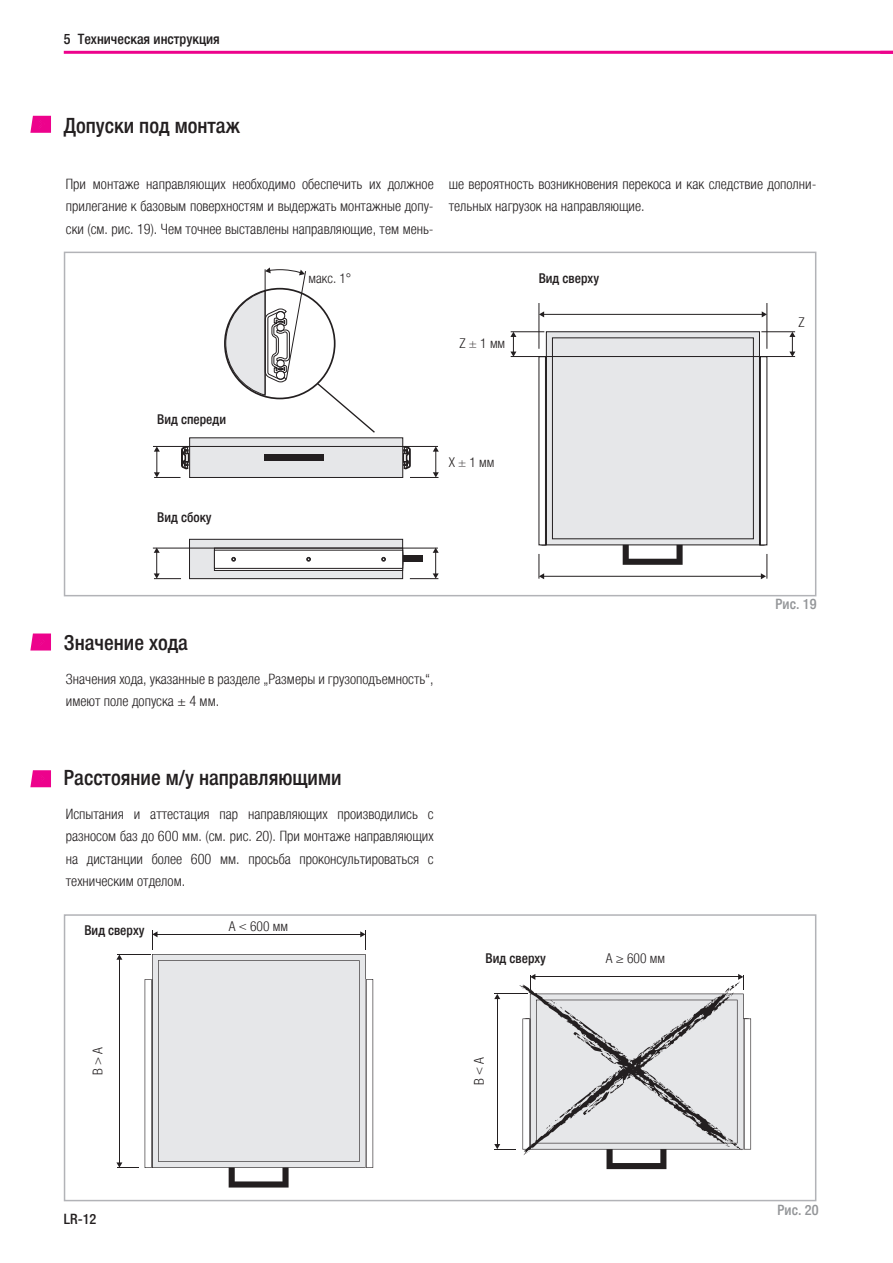
<style>
.page{position:relative;width:893px;height:1263px;background:#fff}
.page>*{position:absolute;margin:0;border:0;box-sizing:border-box;transform-origin:0 0}
.t1{font:500 condensed 21px "Helvetica Neue LTCYR";color:#231f20}
.t2{font:300 condensed 14.25px/22.5px "Helvetica Neue LTCYR";color:#231f20;text-align:justify}
.t3{font:500 condensed 14.25px "Helvetica Neue LTCYR";color:#231f20}
.t4{font:500 condensed 14.25px "Helvetica Neue LTCYR";color:#939598}
.t5{font:500 condensed 13.5px "Helvetica Neue LTCYR";color:#231f20}
.t6{font:300 condensed 13.5px "Helvetica Neue LTCYR";color:#231f20}
.s1{font-family:"Helvetica Neue LT Std";font-weight:100}
</style>
<div class="page">
<hr style="left:64px;top:51px;width:829px;height:3px;background:#ed028c">
<div style="left:64px;top:252px;width:752px;height:344px;border:2px solid #b2b3b7"></div>
<div style="left:64px;top:914px;width:752px;height:287px;border:2px solid #b2b3b7"></div>
<svg style="left:30px;top:116px;width:21px;height:17px"></svg>
<svg style="left:30px;top:633px;width:21px;height:17px"></svg>
<svg style="left:30px;top:770px;width:21px;height:17px"></svg>
<div style="left:546px;top:332px;width:213px;height:213px;background:#e6e7e9"></div>
<div style="left:552px;top:338px;width:202px;height:201px;border:1px solid #231f20"></div>
<hr style="left:543px;top:314px;width:220px;height:1px;background:#231f20">
<svg style="left:762px;top:311px;width:5px;height:6px"></svg>
<svg style="left:540px;top:311px;width:4px;height:6px"></svg>
<div style="left:542px;top:356px;width:5px;height:189px;border:1px solid #231f20"></div>
<div style="left:539px;top:357px;width:6px;height:188px;background:#fff"></div>
<div style="left:539px;top:356px;width:7px;height:189px;border:1px solid #231f20"></div>
<div style="left:759px;top:356px;width:5px;height:189px;border:1px solid #231f20"></div>
<div style="left:760px;top:357px;width:7px;height:188px;background:#fff"></div>
<div style="left:760px;top:356px;width:7px;height:189px;border:1px solid #231f20"></div>
<svg style="left:510px;top:332px;width:6px;height:25px"></svg>
<svg style="left:789px;top:332px;width:6px;height:24px"></svg>
<hr style="left:761px;top:331px;width:34px;height:1px;background:#231f20">
<hr style="left:767px;top:303px;width:1px;height:46px;background:#231f20">
<hr style="left:539px;top:303px;width:1px;height:46px;background:#231f20">
<hr style="left:511px;top:331px;width:33px;height:1px;background:#231f20">
<hr style="left:511px;top:356px;width:284px;height:1px;background:#231f20">
<div style="left:190px;top:539px;width:213px;height:40px;background:#e6e7e9"></div>
<div style="left:189px;top:539px;width:214px;height:40px;border:1px solid #231f20"></div>
<div style="left:403px;top:556px;width:20px;height:6px;background:#231f20"></div>
<div style="left:214px;top:548px;width:189px;height:23px;border:1px solid #231f20"></div>
<hr style="left:543px;top:576px;width:219px;height:1px;background:#231f20">
<svg style="left:214px;top:550px;width:189px;height:19px;background:#e6e6e6"></svg>
<svg style="left:761px;top:554px;width:7px;height:25px"></svg>
<svg style="left:539px;top:554px;width:5px;height:25px"></svg>
<svg style="left:154px;top:549px;width:27px;height:30px"></svg>
<svg style="left:410px;top:549px;width:29px;height:30px"></svg>
<hr style="left:153px;top:548px;width:285px;height:1px;background:#231f20">
<div style="left:190px;top:438px;width:213px;height:39px;background:#e6e7e9"></div>
<div style="left:189px;top:437px;width:214px;height:41px;border:1px solid #231f20"></div>
<div style="left:264px;top:455px;width:60px;height:6px;background:#231f20"></div>
<svg style="left:154px;top:447px;width:36px;height:31px"></svg>
<svg style="left:402px;top:447px;width:37px;height:31px"></svg>
<hr style="left:153px;top:446px;width:285px;height:1px;background:#231f20">
<svg style="left:623px;top:545px;width:60px;height:20px"></svg>
<svg style="left:316px;top:382px;width:59px;height:51px"></svg>
<svg style="left:225px;top:267px;width:81px;height:129px"></svg>
<svg style="left:152px;top:954px;width:214px;height:6px"></svg>
<svg style="left:145px;top:960px;width:228px;height:227px;background:#e3e4e6"></svg>
<hr style="left:119px;top:959px;width:1px;height:204px;background:#231f20">
<svg style="left:116px;top:955px;width:6px;height:5px"></svg>
<hr style="left:117px;top:954px;width:33px;height:1px;background:#231f20">
<svg style="left:116px;top:1162px;width:22px;height:6px"></svg>
<hr style="left:157px;top:934px;width:204px;height:1px;background:#231f20">
<svg style="left:152px;top:930px;width:6px;height:20px"></svg>
<svg style="left:360px;top:930px;width:6px;height:20px"></svg>
<svg style="left:494px;top:974px;width:257px;height:195px"></svg>
<p class="t3" style="left:64px;top:32px;width:158px">5 Техническая инструкция</p>
<h1 class="t1" style="left:64px;top:114px;width:178px">Допуски под монтаж</h1>
<p class="t2" style="left:66px;top:173px;width:369px">При монтаже направляющих необходимо обеспечить их должное прилегание к базовым поверхностям и выдержать монтажные допу&shy;ски (см. рис. 19). Чем точнее выставлены направляющие, тем мень-</p>
<p class="t6" style="left:309px;top:271px;width:44px">макс. 1°</p>
<p class="t2" style="left:449px;top:173px;width:369px">ше вероятность возникновения перекоса и как следствие дополни&shy;тельных нагрузок на направляющие.</p>
<p class="t6" style="left:459px;top:336px;width:47px">Z <span class="s1">±</span> 1 мм</p>
<p class="t5" style="left:539px;top:271px;width:62px">Вид сверху</p>
<p class="t6" style="left:798px;top:315px;width:8px">Z</p>
<p class="t5" style="left:157px;top:412px;width:70px">Вид спереди</p>
<p class="t5" style="left:157px;top:510px;width:56px">Вид сбоку</p>
<p class="t6" style="left:449px;top:455px;width:47px">X <span class="s1">±</span> 1 мм</p>
<h1 class="t1" style="left:64px;top:631px;width:126px">Значение хода</h1>
<p class="t2" style="left:66px;top:668px;width:369px">Значения хода, указанные в разделе „Размеры и грузоподъемность“, имеют поле допуска ± 4 мм.</p>
<h1 class="t1" style="left:64px;top:766px;width:279px">Расстояние м/у направляющими</h1>
<p class="t2" style="left:66px;top:803px;width:369px">Испытания и аттестация пар направляющих производились с разносом баз до 600 мм. (см. рис. 20). При монтаже направляющих на дистанции более 600 мм. просьба проконсультироваться с техническим отделом.</p>
<p class="t5" style="left:84px;top:923px;width:62px">Вид сверху</p>
<p class="t6" style="left:229px;top:919px;width:61px">A &lt; 600 мм</p>
<p class="t5" style="left:485px;top:951px;width:62px">Вид сверху</p>
<p class="t6" style="left:606px;top:951px;width:61px">A ≥ 600 мм</p>
<p class="t4" style="left:775px;top:596px;width:43px">Рис. 19</p>
<p class="t6" style="left:90px;top:1075px;width:30px;rotate:-90deg">B &gt; A</p>
<p class="t6" style="left:472px;top:1085px;width:30px;rotate:-90deg">B &lt; A</p>
<p class="t3" style="left:64px;top:1211px;width:34px">LR-12</p>
<p class="t4" style="left:777px;top:1202px;width:43px">Рис. 20</p>
</div>
